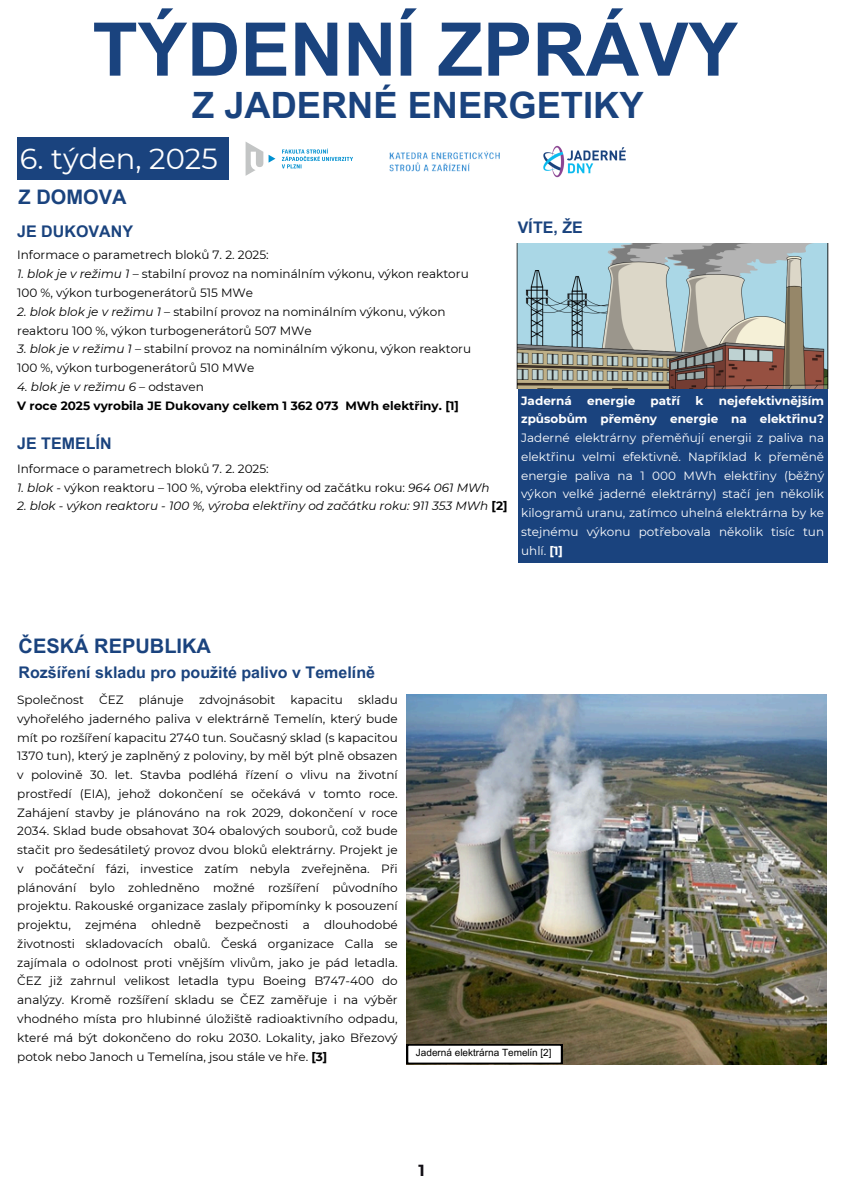
<style>
.page{position:relative;width:842px;height:1191px;background:#fff}
.page>*{position:absolute;margin:0;border:0;box-sizing:border-box;transform-origin:0 0}
.t1{font:700 74px "Arial MT Pro";color:#1a437e}
.t2{font:700 36.3px "Arial MT Pro";color:#1a437e}
.t3{font:29px "Montserrat";color:#fff}
.t4{font:700 20px "Arial MT Pro";color:#1a437e}
.t5{font:700 16px "Arial MT Pro";color:#1a437e}
.t6{font:700 16px "Montserrat";color:#121016}
.t7{font:12px/18.8px "Montserrat";color:#000}
.t8{font:12px/18.8px "Montserrat";color:#fff;text-align:justify}
.t9{font:italic 12px "Montserrat";color:#000}
.t10{font:700 12px "Montserrat";color:#000}
.t11{font:700 12px "Montserrat";color:#fff}
.t12{font:10px "Arial MT Pro";color:#000}
.s1{font-style:italic}
.s2{font-style:normal}
.s3{font-weight:700;font-style:normal}
.s4{font-weight:700}
</style>
<div class="page">
<div style="left:518px;top:244px;width:309px;height:319px;background:#1a437e"></div>
<img style="left:516px;top:244px;width:313px;height:145px">
<img style="left:407px;top:694px;width:419px;height:369px">
<div style="left:17px;top:137px;width:211px;height:43px;background:#1a437e"></div>
<img style="left:543px;top:145px;width:83px;height:33px">
<svg style="left:269px;top:155px;width:6px;height:8px"></svg>
<svg style="left:246px;top:142px;width:17px;height:34px"></svg>
<svg style="left:282px;top:149px;width:71px;height:19px"></svg>
<img style="left:389px;top:151px;width:111px;height:21px">
<svg style="left:407px;top:1044px;width:155px;height:19px"></svg>
<h3 class="t1" style="left:93px;top:22px;width:647px">TÝDENNÍ ZPRÁVY</h3>
<p class="t2" style="left:192px;top:91px;width:453px">Z JADERNÉ ENERGETIKY</p>
<p class="t3" style="left:20px;top:141px;width:199px">6. týden, 2025</p>
<p class="t4" style="left:19px;top:189px;width:109px">Z DOMOVA</p>
<p class="t5" style="left:17px;top:225px;width:117px">JE DUKOVANY</p>
<h4 class="t7" style="left:17px;top:246px;width:253px">Informace o parametrech bloků 7. 2. 2025:</h4>
<h5 class="t7" style="left:17px;top:264px;width:453px"><span class="s1">1. blok je v režimu 1</span> – stabilní provoz na nominálním výkonu, výkon reaktoru<br>100 %, výkon turbogenerátorů 515 MWe</h5>
<h5 class="t7" style="left:17px;top:302px;width:430px"><span class="s1">2. blok blok je v režimu 1</span> – stabilní provoz na nominálním výkonu, výkon reaktoru 100 %, výkon turbogenerátorů 507 MWe</h5>
<p class="t7" style="left:17px;top:339px;width:455px"><span class="s1">3. blok je v režimu 1</span> – stabilní provoz na nominálním výkonu, výkon reaktoru<br>100 %, výkon turbogenerátorů 510 MWe</p>
<p class="t9" style="left:17px;top:379px;width:188px">4. blok je v režimu 6 <span class="s2">– odstaven</span></p>
<p class="t10" style="left:17px;top:398px;width:443px">V roce 2025 vyrobila JE Dukovany celkem 1 362 073 MWh elektřiny. [1]</p>
<p class="t5" style="left:17px;top:437px;width:96px">JE TEMELÍN</p>
<p class="t7" style="left:17px;top:459px;width:253px">Informace o parametrech bloků 7. 2. 2025:</p>
<p class="t7" style="left:17px;top:478px;width:474px"><span class="s1">1. blok -</span> výkon reaktoru – 100 %, výroba elektřiny od začátku roku: <span class="s1">964 061 MWh</span></p>
<h5 class="t9" style="left:17px;top:498px;width:492px">2. blok - výkon reaktoru - 100 %, výroba elektřiny od začátku roku: 911 353 MWh <span class="s3">[2]</span></h5>
<p class="t5" style="left:518px;top:222px;width:66px">VÍTE, ŽE</p>
<p class="t11" style="left:521px;top:393px;width:52px">Jaderná</p>
<p class="t11" style="left:587px;top:393px;width:50px">energie</p>
<p class="t11" style="left:651px;top:393px;width:31px">patří</p>
<p class="t11" style="left:696px;top:393px;width:9px">k</p>
<p class="t8" style="left:521px;top:391px;width:304px;text-indent:198px"><span class="s4">nejefektivnějším způsobům přeměny energie na elektřinu?<br></span>Jaderné elektrárny přeměňují energii z paliva na elektřinu velmi efektivně. Například k přeměně energie paliva na 1 000 MWh elektřiny (běžný výkon velké jaderné elektrárny) stačí jen několik kilogramů uranu, zatímco uhelná elektrárna by ke stejnému výkonu potřebovala několik tisíc tun uhlí. <span class="s4">[1]</span></p>
<p class="t4" style="left:19px;top:638px;width:194px">ČESKÁ REPUBLIKA</p>
<h4 class="t5" style="left:19px;top:666px;width:358px">Rozšíření skladu pro použité palivo v Temelíně</h4>
<p class="t7" style="left:17px;top:690px;width:68px">Společnost</p>
<p class="t7" style="left:99px;top:690px;width:26px">ČEZ</p>
<p class="t7" style="left:139px;top:690px;width:47px">plánuje</p>
<p class="t7" style="left:199px;top:690px;width:78px">zdvojnásobit</p>
<p class="t7" style="left:291px;top:690px;width:54px">kapacitu</p>
<p class="t7" style="left:17px;top:690px;width:382px;text-align:justify;text-indent:341px">skladu vyhořelého jaderného paliva v elektrárně Temelín, který bude mít po rozšíření kapacitu 2740 tun. Současný sklad (s kapacitou 1370 tun), který je zaplněný z poloviny, by měl být plně obsazen v polovině 30. let. Stavba podléhá řízení o vlivu na životní prostředí (EIA), jehož dokončení se očekává v tomto roce.<br>Zahájení stavby je plánováno na rok 2029, dokončení v roce 2034. Sklad bude obsahovat 304 obalových souborů, což bude stačit pro šedesátiletý provoz dvou bloků elektrárny. Projekt je v počáteční fázi, investice zatím nebyla zveřejněna. Při plánování bylo zohledněno možné rozšíření původního projektu. Rakouské organizace zaslaly připomínky k posouzení projektu, zejména ohledně bezpečnosti a dlouhodobé životnosti skladovacích obalů. Česká organizace Calla se zajímala o odolnost proti vnějším vlivům, jako je pád letadla.<br>ČEZ již zahrnul velikost letadla typu Boeing B747-400 do analýzy. Kromě rozšíření skladu se ČEZ zaměřuje i na výběr vhodného místa pro hlubinné úložiště radioaktivního odpadu, které má být dokončeno do roku 2030. Lokality, jako Březový potok nebo Janoch u Temelína, jsou stále ve hře. <span class="s4">[3]</span></p>
<h6 class="t12" style="left:416px;top:1048px;width:137px">Jaderná elektrárna Temelín [2]</h6>
<p class="t6" style="left:418px;top:1160px;width:8px">1</p>
</div>
